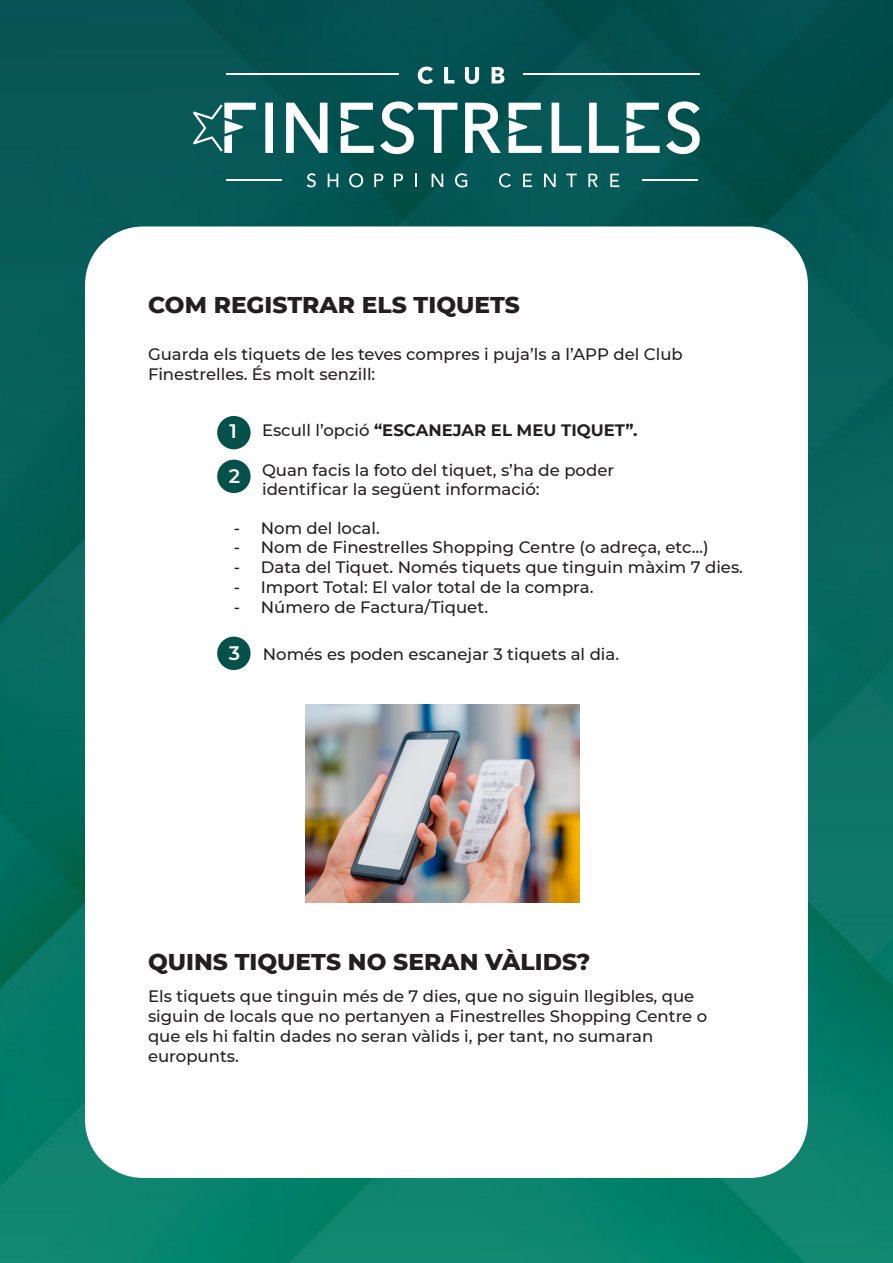
<style>
.page{position:relative;width:893px;height:1263px;background:#fff}
.page>*{position:absolute;margin:0;border:0;box-sizing:border-box;transform-origin:0 0}
.t1{font:800 23.4px "Montserrat";color:#231f20}
.t2{font:600 19.5px "Montserrat";color:#fff}
.t3{font:500 16.5px/19.8px "Montserrat";color:#231f20}
.t4{font:700 16.5px "Montserrat";color:#231f20}
.s1{font-weight:500}
</style>
<div class="page">
<img style="left:0;top:0;width:893px;height:1263px">
<svg style="left:193px;top:101px;width:507px;height:53px"></svg>
<hr style="left:643px;top:179px;width:55px;height:2px;background:#fff">
<hr style="left:226px;top:179px;width:55px;height:2px;background:#fff">
<svg style="left:307px;top:173px;width:9px;height:14px"></svg>
<svg style="left:328px;top:174px;width:10px;height:13px"></svg>
<svg style="left:349px;top:173px;width:14px;height:14px"></svg>
<svg style="left:374px;top:174px;width:9px;height:13px"></svg>
<svg style="left:394px;top:174px;width:9px;height:13px"></svg>
<svg style="left:415px;top:174px;width:2px;height:13px"></svg>
<svg style="left:432px;top:174px;width:11px;height:13px"></svg>
<svg style="left:455px;top:173px;width:12px;height:14px"></svg>
<svg style="left:499px;top:173px;width:12px;height:14px"></svg>
<svg style="left:523px;top:174px;width:9px;height:13px"></svg>
<svg style="left:544px;top:174px;width:12px;height:13px"></svg>
<svg style="left:566px;top:174px;width:11px;height:13px"></svg>
<svg style="left:588px;top:174px;width:10px;height:13px"></svg>
<svg style="left:610px;top:174px;width:9px;height:13px"></svg>
<hr style="left:226px;top:73px;width:173px;height:2px;background:#fff">
<hr style="left:523px;top:73px;width:177px;height:2px;background:#fff">
<svg style="left:418px;top:67px;width:15px;height:17px"></svg>
<svg style="left:444px;top:67px;width:10px;height:16px"></svg>
<svg style="left:465px;top:67px;width:14px;height:17px"></svg>
<svg style="left:492px;top:67px;width:12px;height:16px"></svg>
<div style="left:85px;top:226px;width:723px;height:952px;background:#fff;border-radius:58px"></div>
<div style="left:217px;top:416px;width:34px;height:33px;background:#04514b;border-radius:50%"></div>
<div style="left:217px;top:460px;width:34px;height:33px;background:#04514b;border-radius:50%"></div>
<div style="left:217px;top:637px;width:34px;height:33px;background:#04514b;border-radius:50%"></div>
<img style="left:305px;top:705px;width:274px;height:197px">
<h1 class="t1" style="left:148px;top:288px;width:373px">COM REGISTRAR ELS TIQUETS</h1>
<p class="t3" style="left:148px;top:344px;width:536px">Guarda els tiquets de les teves compres i puja’ls a l’APP del Club<br>Finestrelles. És molt senzill:</p>
<p class="t2" style="left:230px;top:417px;width:9px">1</p>
<p class="t2" style="left:229px;top:462px;width:13px">2</p>
<p class="t4" style="left:262px;top:418px;width:377px"><span class="s1">Escull l’opció</span> “ESCANEJAR EL MEU TIQUET”.</p>
<p class="t3" style="left:262px;top:459px;width:354px">Quan facis la foto del tiquet, s’ha de poder identificar la següent informació:</p>
<p class="t3" style="left:234px;top:517px;width:147px">- Nom del local.</p>
<p class="t3" style="left:234px;top:537px;width:476px">- Nom de Finestrelles Shopping Centre (o adreça, etc…)</p>
<p class="t3" style="left:234px;top:557px;width:511px">- Data del Tiquet. Només tiquets que tinguin màxim 7 dies.</p>
<p class="t3" style="left:234px;top:576px;width:361px">- Import Total: El valor total de la compra.</p>
<p class="t3" style="left:234px;top:596px;width:256px">- Número de Factura/Tiquet.</p>
<p class="t3" style="left:263px;top:644px;width:358px">Només es poden escanejar 3 tiquets al dia.</p>
<p class="t2" style="left:229px;top:639px;width:13px">3</p>
<h1 class="t1" style="left:148px;top:944px;width:444px">QUINS TIQUETS NO SERAN VÀLIDS?</h1>
<p class="t3" style="left:148px;top:986px;width:561px">Els tiquets que tinguin més de 7 dies, que no siguin llegibles, que siguin de locals que no pertanyen a Finestrelles Shopping Centre o que els hi faltin dades no seran vàlids i, per tant, no sumaran europunts.</p>
</div>
